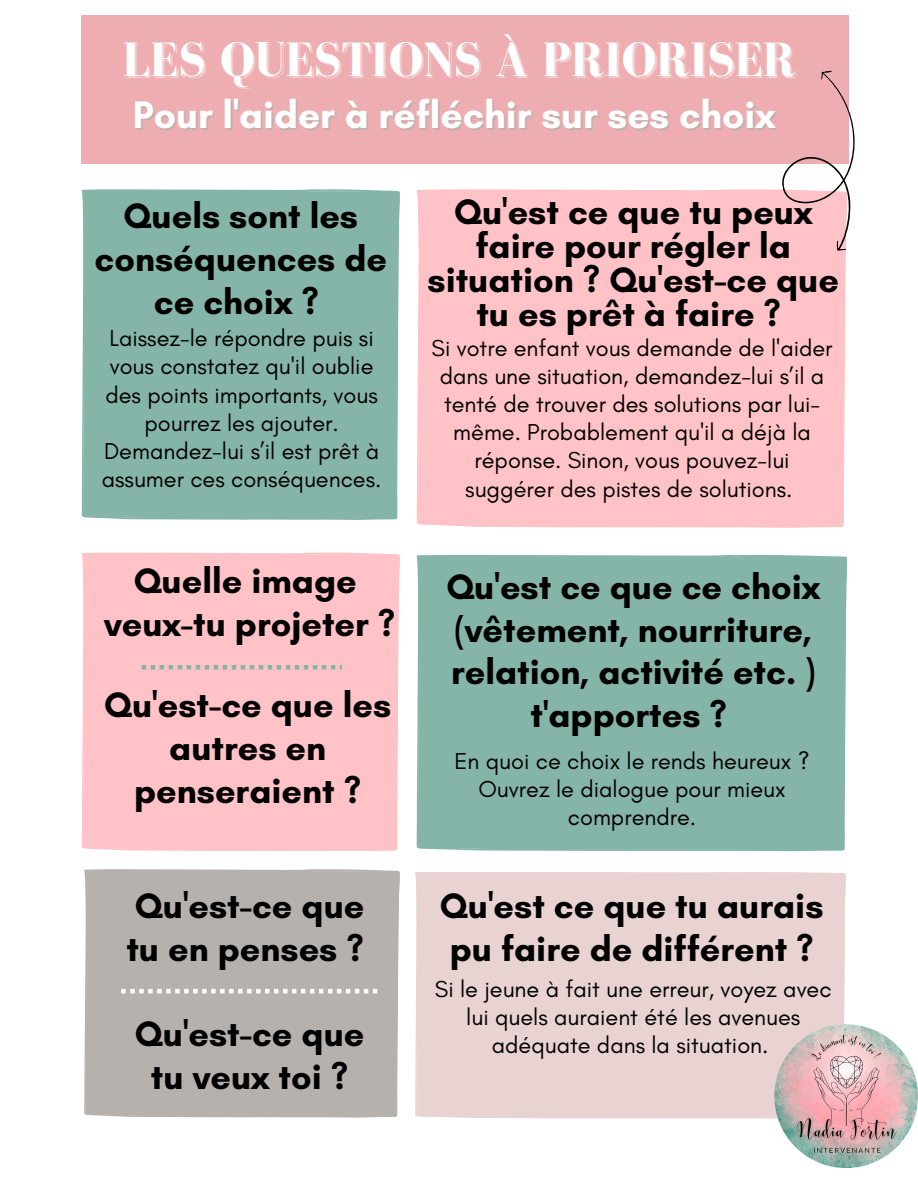
<style>
.page{position:relative;width:918px;height:1188px;background:#fff}
.page>*{position:absolute;margin:0;border:0;box-sizing:border-box;transform-origin:0 0}
.t1{font:700 49.5px "Bodoni FLF";color:#fff}
.t2{font:700 39px "Glacial Indifference";color:#fff}
.t3{font:700 36px/42.8px "Glacial Indifference";color:#000;text-align:center}
.t4{font:23.55px/28.2px "Glacial Indifference";color:#000;text-align:center}
</style>
<div class="page">
<div style="left:82px;top:553px;width:318px;height:298px;background:#ffc3c7"></div>
<div style="left:417px;top:555px;width:430px;height:296px;background:#85b5a8"></div>
<div style="left:417px;top:189px;width:429px;height:339px;background:#ffc3c7"></div>
<div style="left:84px;top:869px;width:316px;height:249px;background:#b7b1ae"></div>
<div style="left:82px;top:16px;width:767px;height:147px;background:#eeadb0"></div>
<div style="left:82px;top:189px;width:318px;height:331px;background:#85b5a8"></div>
<svg style="left:765px;top:70px;width:90px;height:189px"></svg>
<div style="left:415px;top:872px;width:431px;height:247px;background:#e9d2d2"></div>
<img style="left:774px;top:1024px;width:144px;height:144px;border-radius:50%">
<svg style="left:142px;top:665px;width:200px;height:5px"></svg>
<svg style="left:121px;top:989px;width:256px;height:4px"></svg>
<p class="t1" style="left:122px;top:33px;width:676px">LES QUESTIONS À PRIORISER</p>
<p class="t2" style="left:133px;top:91px;width:644px">Pour l'aider à réfléchir sur ses choix</p>
<p class="t3" style="left:95px;top:194px;width:294px">Quels sont les conséquences de ce choix ?</p>
<p class="t4" style="left:102px;top:324px;width:281px">Laissez-le répondre puis si vous constatez qu'il oublie des points importants, vous pourrez les ajouter.<br>Demandez-lui s’il est prêt à assumer ces conséquences.</p>
<p class="t3" style="left:134px;top:559px;width:225px">Quelle image</p>
<p class="t3" style="left:104px;top:602px;width:293px">veux-tu projeter ?</p>
<p class="t3" style="left:104px;top:683px;width:289px">Qu'est-ce que les autres en penseraient ?</p>
<p class="t3" style="left:126px;top:884px;width:240px;text-align:left">Qu'est-ce que tu en penses ?</p>
<p class="t3" style="left:135px;top:1012px;width:231px">Qu'est-ce que tu veux toi ?</p>
<p class="t3" style="left:427px;top:195px;width:413px;line-height:33.8px">Qu'est ce que tu peux faire pour régler la situation ? Qu'est-ce que tu es prêt à faire ?</p>
<p class="t4" style="left:432px;top:334px;width:403px">Si votre enfant vous demande de l'aider dans une situation, demandez-lui s’il a tenté de trouver des solutions par lui&shy;même. Probablement qu'il a déjà la réponse. Sinon, vous pouvez-lui suggérer des pistes de solutions.</p>
<p class="t3" style="left:446px;top:565px;width:375px">Qu'est ce que ce choix (vêtement, nourriture, relation, activité etc. ) t'apportes ?</p>
<p class="t4" style="left:455px;top:747px;width:357px">En quoi ce choix le rends heureux ?<br>Ouvrez le dialogue pour mieux comprendre.</p>
<p class="t3" style="left:440px;top:884px;width:385px;text-align:left">Qu'est ce que tu aurais pu faire de différent ?</p>
<p class="t4" style="left:435px;top:975px;width:398px">Si le jeune à fait une erreur, voyez avec lui quels auraient été les avenues adéquate dans la situation.</p>
</div>
